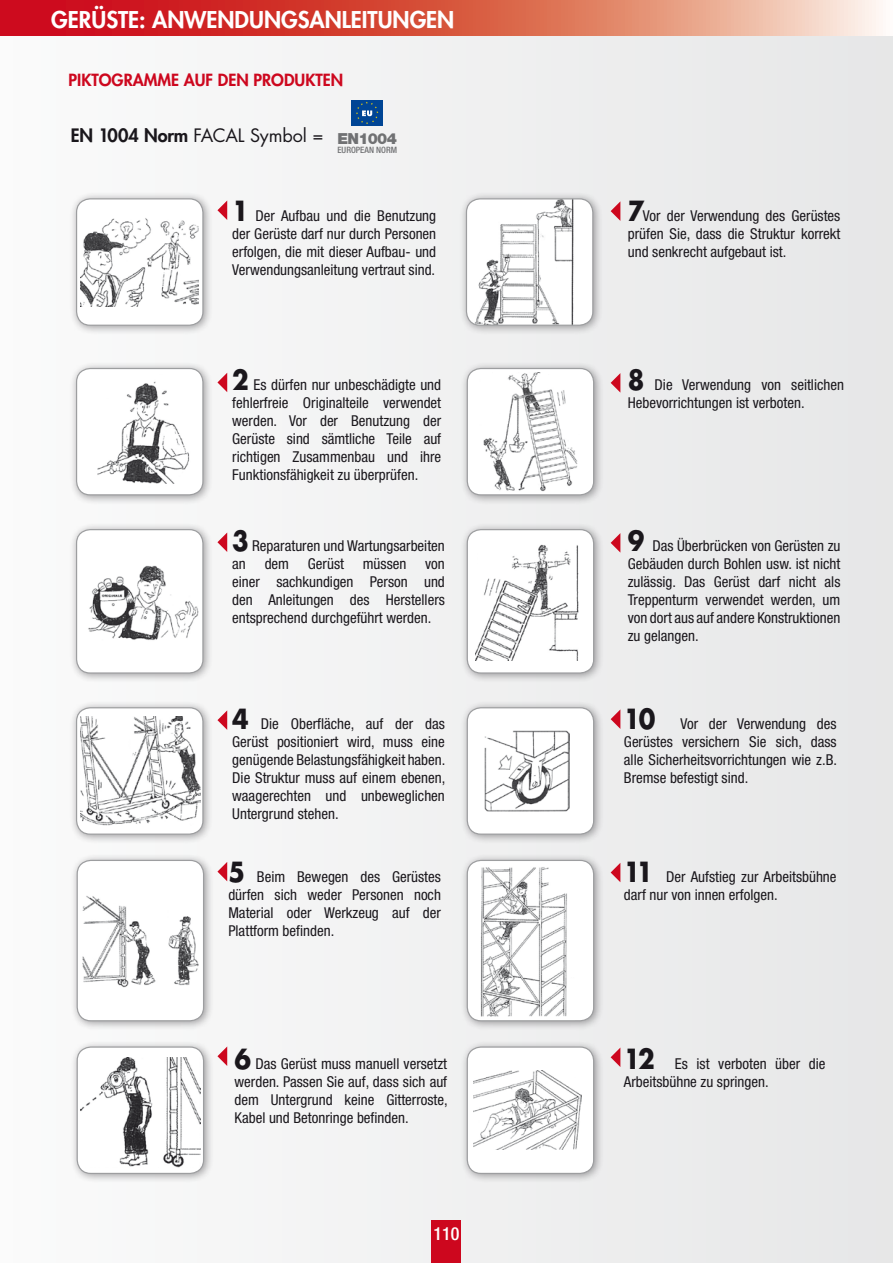
<style>
.page{position:relative;width:893px;height:1263px;background:#fff}
.page>*{position:absolute;margin:0;border:0;box-sizing:border-box;transform-origin:0 0}
.t1{font:800 22.5px "Futura Std";color:#fff}
.t2{font:18px "Futura Std";letter-spacing:-.01em;color:#1a171c}
.t3{font:500 condensed 18px "Helvetica Neue LT Std";color:#fff}
.t4{font:800 16.35px "Futura Std";color:#cd071e}
.t5{font:900 15.3px "Helvetica Neue LT Std";letter-spacing:-.05em;color:#707173}
.t6{font:condensed 15px/18px "Helvetica Neue LT Std";color:#1a171c;text-align:justify}
.t7{font:500 condensed 8.7px "Helvetica Neue LT Std";color:#707173}
.s1{font-weight:800}
.s2{font-family:"Futura Std";font-weight:700;font-stretch:normal;font-size:27px}
</style>
<div class="page">
<div style="left:0;top:32px;width:893px;height:1231px;background:#f1f1f1"></div>
<div style="left:69px;top:522px;width:144px;height:161px;background:#1a171c;opacity:.4"></div>
<div style="left:77px;top:530px;width:126px;height:143px;background:#fff;border-radius:14px"></div>
<img style="left:88px;top:565px;width:111px;height:75px">
<div style="left:76px;top:529px;width:128px;height:145px;border:1px solid #9d9ea0;border-radius:14px"></div>
<svg style="left:217px;top:533px;width:10px;height:19px"></svg>
<div style="left:460px;top:522px;width:144px;height:161px;background:#1a171c;opacity:.4"></div>
<div style="left:467px;top:530px;width:127px;height:143px;background:#fff;border-radius:14px"></div>
<img style="left:475px;top:544px;width:104px;height:116px">
<div style="left:467px;top:529px;width:127px;height:145px;border:1px solid #9d9ea0;border-radius:14px"></div>
<svg style="left:611px;top:533px;width:9px;height:19px"></svg>
<div style="left:69px;top:361px;width:144px;height:144px;background:#1a171c;opacity:.4"></div>
<div style="left:77px;top:368px;width:126px;height:127px;background:#fff;border-radius:14px"></div>
<img style="left:97px;top:381px;width:93px;height:103px">
<div style="left:76px;top:368px;width:128px;height:127px;border:1px solid #9d9ea0;border-radius:14px"></div>
<svg style="left:217px;top:373px;width:10px;height:19px"></svg>
<div style="left:460px;top:361px;width:144px;height:144px;background:#1a171c;opacity:.4"></div>
<div style="left:467px;top:368px;width:127px;height:127px;background:#fff;border-radius:14px"></div>
<img style="left:483px;top:372px;width:102px;height:123px">
<div style="left:467px;top:368px;width:127px;height:127px;border:1px solid #9d9ea0;border-radius:14px"></div>
<svg style="left:611px;top:373px;width:9px;height:19px"></svg>
<div style="left:69px;top:192px;width:144px;height:143px;background:#1a171c;opacity:.4"></div>
<div style="left:77px;top:199px;width:126px;height:126px;background:#fff;border-radius:14px"></div>
<img style="left:80px;top:218px;width:118px;height:88px">
<div style="left:76px;top:198px;width:128px;height:128px;border:1px solid #9d9ea0;border-radius:14px"></div>
<svg style="left:217px;top:201px;width:10px;height:19px"></svg>
<div style="left:459px;top:192px;width:144px;height:143px;background:#1a171c;opacity:.4"></div>
<div style="left:466px;top:199px;width:127px;height:126px;background:#fff;border-radius:14px"></div>
<img style="left:475px;top:200px;width:99px;height:124px">
<div style="left:466px;top:198px;width:127px;height:128px;border:1px solid #9d9ea0;border-radius:14px"></div>
<svg style="left:611px;top:202px;width:9px;height:19px"></svg>
<div style="left:69px;top:701px;width:144px;height:143px;background:#1a171c;opacity:.4"></div>
<div style="left:77px;top:708px;width:126px;height:126px;background:#fff;border-radius:14px"></div>
<img style="left:80px;top:716px;width:120px;height:110px">
<div style="left:76px;top:707px;width:128px;height:128px;border:1px solid #9d9ea0;border-radius:14px"></div>
<svg style="left:217px;top:710px;width:10px;height:20px"></svg>
<div style="left:460px;top:701px;width:144px;height:143px;background:#1a171c;opacity:.4"></div>
<div style="left:467px;top:708px;width:127px;height:126px;background:#fff;border-radius:14px"></div>
<img style="left:485px;top:730px;width:85px;height:81px">
<div style="left:467px;top:707px;width:127px;height:128px;border:1px solid #9d9ea0;border-radius:14px"></div>
<svg style="left:611px;top:710px;width:9px;height:19px"></svg>
<div style="left:70px;top:853px;width:144px;height:178px;background:#1a171c;opacity:.4"></div>
<div style="left:77px;top:860px;width:127px;height:161px;background:#fff;border-radius:14px"></div>
<img style="left:82px;top:896px;width:117px;height:92px">
<div style="left:77px;top:860px;width:127px;height:161px;border:1px solid #9d9ea0;border-radius:14px"></div>
<svg style="left:217px;top:862px;width:10px;height:19px"></svg>
<div style="left:460px;top:853px;width:144px;height:178px;background:#1a171c;opacity:.4"></div>
<div style="left:467px;top:860px;width:127px;height:161px;background:#fff;border-radius:14px"></div>
<img style="left:480px;top:867px;width:87px;height:150px">
<div style="left:467px;top:860px;width:127px;height:161px;border:1px solid #9d9ea0;border-radius:14px"></div>
<svg style="left:611px;top:863px;width:9px;height:19px"></svg>
<div style="left:70px;top:1040px;width:144px;height:143px;background:#1a171c;opacity:.4"></div>
<div style="left:77px;top:1047px;width:127px;height:126px;background:#fff;border-radius:14px"></div>
<img style="left:80px;top:1057px;width:120px;height:110px">
<div style="left:77px;top:1046px;width:127px;height:128px;border:1px solid #9d9ea0;border-radius:14px"></div>
<svg style="left:217px;top:1047px;width:10px;height:19px"></svg>
<div style="left:460px;top:1040px;width:144px;height:143px;background:#1a171c;opacity:.4"></div>
<div style="left:467px;top:1047px;width:127px;height:126px;background:#fff;border-radius:14px"></div>
<img style="left:473px;top:1071px;width:109px;height:78px">
<div style="left:467px;top:1046px;width:127px;height:128px;border:1px solid #9d9ea0;border-radius:14px"></div>
<svg style="left:611px;top:1048px;width:9px;height:19px"></svg>
<div style="left:351px;top:100px;width:32px;height:26px;background:#004595"></div>
<svg style="left:356px;top:102px;width:22px;height:22px"></svg>
<div style="left:432px;top:1220px;width:29px;height:43px;background:#cd071e"></div>
<svg style="left:0;top:0;width:893px;height:36px;background:#dc6458"></svg>
<h1 class="t1" style="left:51px;top:6px;width:405px">GERÜSTE: ANWENDUNGSANLEITUNGEN</h1>
<p class="t4" style="left:69px;top:69px;width:276px">PIKTOGRAMME AUF DEN PRODUKTEN</p>
<p class="t2" style="left:71px;top:123px;width:254px"><span class="s1">EN 1004 Norm</span> FACAL Symbol =</p>
<p class="t5" style="left:338px;top:129px;width:61px">EN1004</p>
<p class="t7" style="left:337px;top:145px;width:61px">EUROPEAN NORM</p>
<p class="t6" style="left:232px;top:206px;width:205px"><span class="s2">1</span> Der Aufbau und die Benutzung der Gerüste darf nur durch Personen erfolgen, die mit dieser Aufbau- und Verwendungsanleitung vertraut sind.</p>
<p class="t6" style="left:628px;top:206px;width:214px"><span class="s2">7</span>Vor der Verwendung des Gerüstes prüfen Sie, dass die Struktur korrekt und senkrecht aufgebaut ist.</p>
<p class="t6" style="left:232px;top:376px;width:210px"><span class="s2">2</span> Es dürfen nur unbeschädigte und fehlerfreie Originalteile verwendet werden. Vor der Benutzung der Gerüste sind sämtliche Teile auf richtigen Zusammenbau und ihre Funktionsfähigkeit zu überprüfen.</p>
<p class="t6" style="left:628px;top:376px;width:218px"><span class="s2">8</span> Die Verwendung von seitlichen<br>Hebevorrichtungen ist verboten.</p>
<p class="t6" style="left:232px;top:537px;width:214px"><span class="s2">3</span> Reparaturen und Wartungsarbeiten an</p>
<p class="t6" style="left:265px;top:555px;width:26px">dem</p>
<p class="t6" style="left:308px;top:555px;width:38px">Gerüst</p>
<p class="t6" style="left:363px;top:555px;width:45px">müssen</p>
<p class="t6" style="left:232px;top:555px;width:214px;text-indent:193px">von einer sachkundigen Person und den Anleitungen des Herstellers entsprechend durchgeführt werden.</p>
<p class="t6" style="left:628px;top:537px;width:214px"><span class="s2">9</span> Das Überbrücken von Gerüsten zu Gebäuden durch Bohlen usw. ist nicht zulässig. Das Gerüst darf nicht als Treppenturm verwendet werden, um von dort aus auf andere Konstruktionen zu gelangen.</p>
<p class="t6" style="left:232px;top:715px;width:215px"><span class="s2">4</span> Die Oberfläche, auf der das Gerüst positioniert wird, muss eine genügende Belastungsfähigkeit haben.<br>Die Struktur muss auf einem ebenen, waagerechten und unbeweglichen Untergrund stehen.</p>
<p class="t6" style="left:624px;top:715px;width:215px"><span class="s2">10</span> Vor der Verwendung des Gerüstes versichern Sie sich, dass alle Sicherheitsvorrichtungen wie z.B.<br>Bremse befestigt sind.</p>
<p class="t6" style="left:228px;top:868px;width:214px"><span class="s2">5</span> Beim Bewegen des Gerüstes dürfen sich weder Personen noch Material oder Werkzeug auf der Plattform befinden.</p>
<p class="t6" style="left:624px;top:868px;width:214px"><span class="s2">11</span> Der Aufstieg zur Arbeitsbühne darf nur von innen erfolgen.</p>
<p class="t6" style="left:235px;top:1054px;width:215px"><span class="s2">6</span> Das Gerüst muss manuell versetzt werden. Passen Sie auf, dass sich auf dem Untergrund keine Gitterroste, Kabel und Betonringe befinden.</p>
<p class="t6" style="left:624px;top:1054px;width:203px"><span class="s2">12</span> Es ist verboten über die<br>Arbeitsbühne zu springen.</p>
<p class="t3" style="left:433px;top:1222px;width:27px">110</p>
</div>
